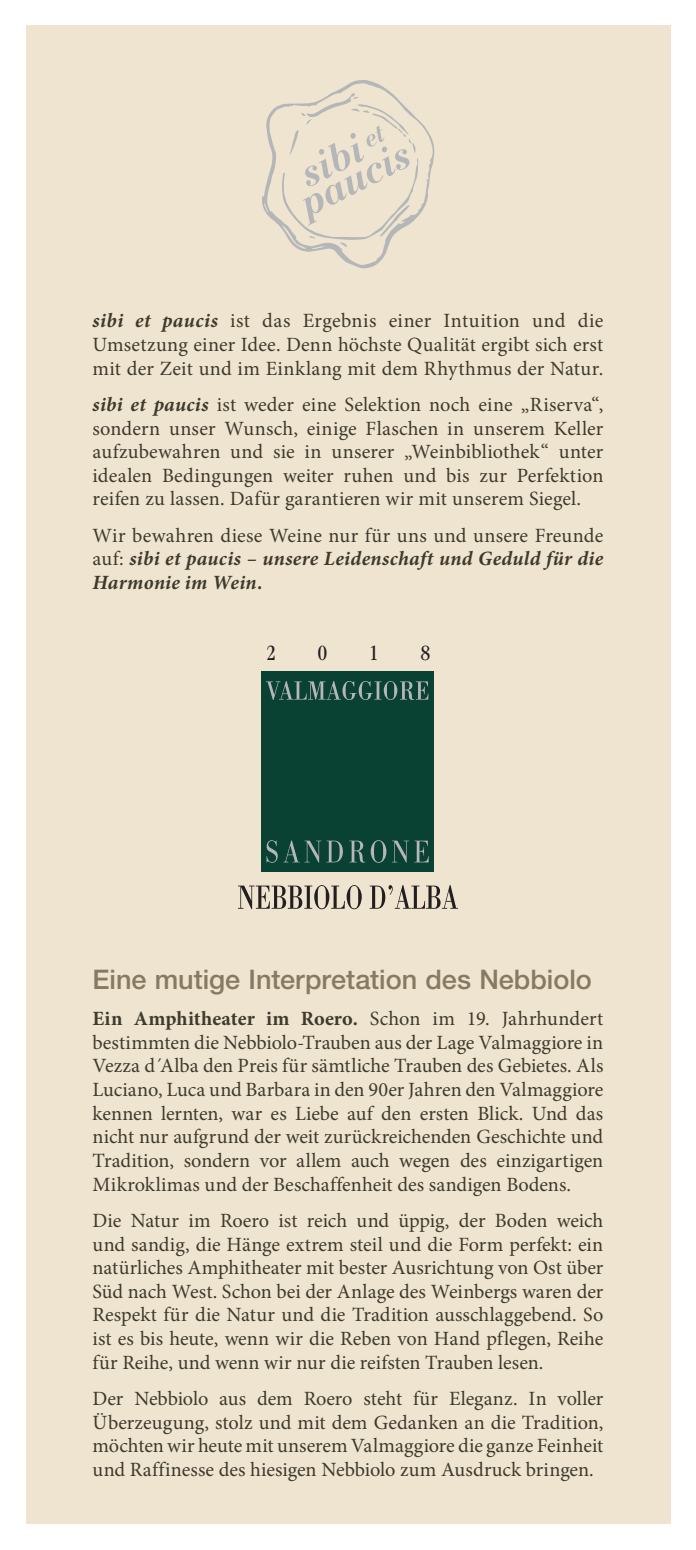
<style>
.page{position:relative;width:696px;height:1550px;background:#fff}
.page>*{position:absolute;margin:0;border:0;box-sizing:border-box;transform-origin:0 0}
.t1{font:500 27px "Helvetica Neue LT Std";color:#877962}
.t2{font:condensed 22.5px "ITC Garamond Std";color:#231f20}
.t3{font:20.25px/23.6px "Minion Pro";letter-spacing:.005em;color:#3e3a2d;text-align:justify}
.t4{font:italic 700 20.25px/23.6px "Minion Pro";letter-spacing:.015em;color:#3e3a2d;text-align:justify}
.s1{font-weight:700;font-style:italic}
.s2{font-weight:400;font-style:normal}
.s3{font-weight:700}
</style>
<div class="page">
<div style="left:26px;top:26px;width:644px;height:1498px;background:#efe4d0"></div>
<div style="left:261px;top:671px;width:173px;height:201px;background:#094133"></div>
<svg style="left:266px;top:840px;width:11px;height:23px"></svg>
<svg style="left:284px;top:840px;width:58px;height:22px"></svg>
<svg style="left:349px;top:840px;width:79px;height:23px"></svg>
<svg style="left:238px;top:885px;width:220px;height:24px"></svg>
<svg style="left:266px;top:681px;width:162px;height:19px"></svg>
<svg style="left:262px;top:80px;width:172px;height:188px"></svg>
<p class="t3" style="left:92px;top:309px;width:512px"><span class="s1">sibi et paucis</span> ist das Ergebnis einer Intuition und die Umsetzung einer Idee. Denn höchste Qualität ergibt sich erst mit der Zeit und im Einklang mit dem Rhythmus der Natur.</p>
<p class="t3" style="left:92px;top:393px;width:512px"><span class="s1">sibi et paucis</span> ist weder eine Selektion noch eine „Riserva“, sondern unser Wunsch, einige Flaschen in unserem Keller aufzubewahren und sie in unserer „Weinbibliothek“ unter idealen Bedingungen weiter ruhen und bis zur Perfektion reifen zu lassen. Dafür garantieren wir mit unserem Siegel.</p>
<p class="t4" style="left:92px;top:523px;width:512px"><span class="s2">Wir bewahren diese Weine nur für uns und unsere Freunde auf:</span> sibi et paucis – unsere Leidenschaft und Geduld für die Harmonie im Wein.</p>
<p class="t2" style="left:266px;top:640px;width:11px">2</p>
<p class="t2" style="left:317px;top:640px;width:11px">0</p>
<p class="t2" style="left:369px;top:640px;width:11px">1</p>
<p class="t2" style="left:420px;top:640px;width:11px">8</p>
<p class="t1" style="left:92px;top:963px;width:500px">Eine mutige Interpretation des Nebbiolo</p>
<p class="t3" style="left:92px;top:1007px;width:512px"><span class="s3">Ein Amphitheater im Roero.</span> Schon im 19. Jahrhundert bestimmten die Nebbiolo-Trauben aus der Lage Valmaggiore in Vezza d´Alba den Preis für sämtliche Trauben des Gebietes. Als Luciano, Luca und Barbara in den 90er Jahren den Valmaggiore kennen lernten, war es Liebe auf den ersten Blick. Und das nicht nur aufgrund der weit zurückreichenden Geschichte und Tradition, sondern vor allem auch wegen des einzigartigen Mikroklimas und der Beschaffenheit des sandigen Bodens.</p>
<p class="t3" style="left:92px;top:1209px;width:512px">Die Natur im Roero ist reich und üppig, der Boden weich und sandig, die Hänge extrem steil und die Form perfekt: ein natürliches Amphitheater mit bester Ausrichtung von Ost über Süd nach West. Schon bei der Anlage des Weinbergs waren der Respekt für die Natur und die Tradition ausschlaggebend. So ist es bis heute, wenn wir die Reben von Hand pflegen, Reihe für Reihe, und wenn wir nur die reifsten Trauben lesen.</p>
<p class="t3" style="left:92px;top:1387px;width:512px">Der Nebbiolo aus dem Roero steht für Eleganz. In voller Überzeugung, stolz und mit dem Gedanken an die Tradition, möchten wir heute mit unserem Valmaggiore die ganze Feinheit und Raffinesse des hiesigen Nebbiolo zum Ausdruck bringen.</p>
</div>
